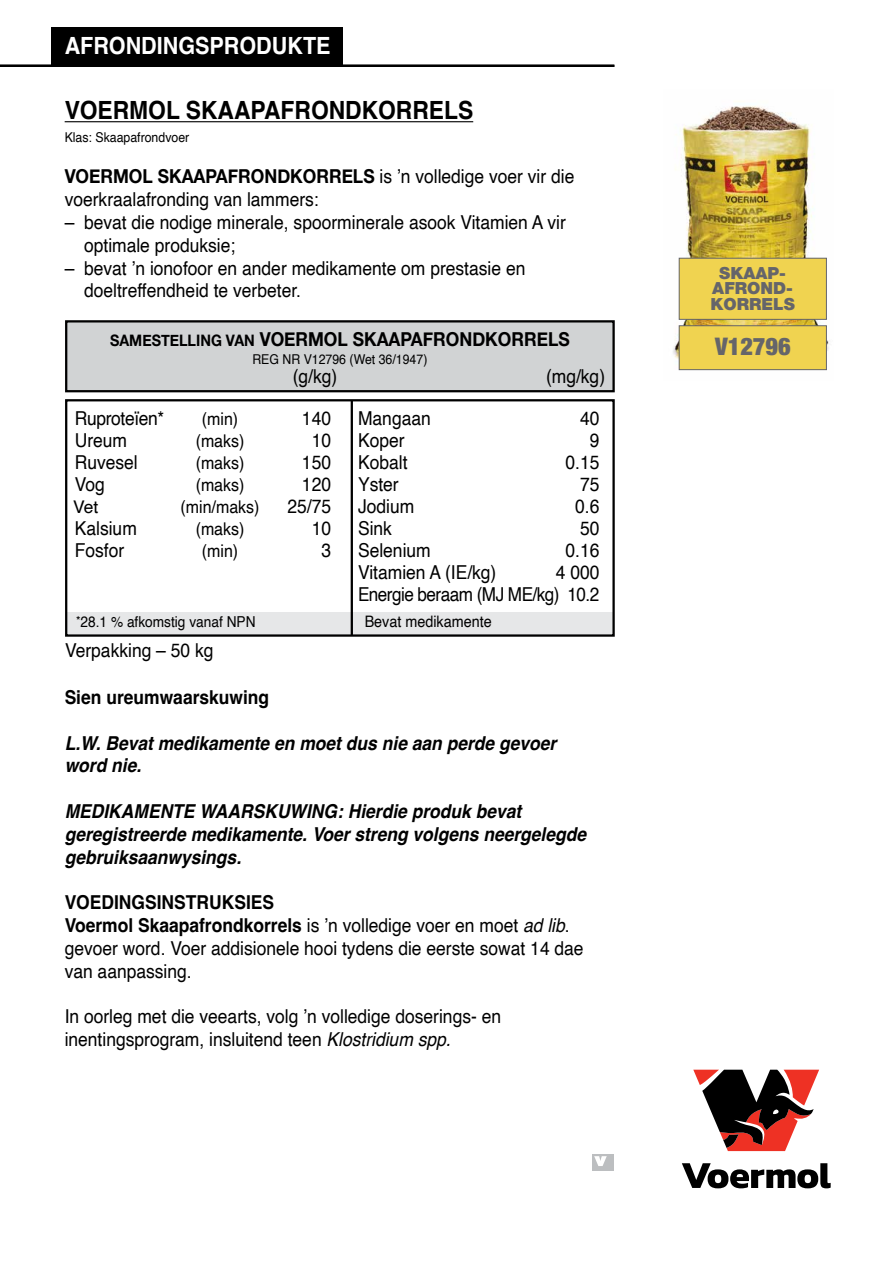
<style>
.page{position:relative;width:893px;height:1263px;background:#fff}
.page>*{position:absolute;margin:0;border:0;box-sizing:border-box;transform-origin:0 0}
.t1{font:700 25.05px "Helvetica";color:#000;scale:.91 1}
.t2{font:900 condensed 24.3px "Helvetica Neue LT Std";color:#65656a}
.t3{font:700 23.7px "Helvetica";color:#fff;scale:.91 1}
.t4{font:19.2px/22.8px "Helvetica";color:#000;scale:.91 1}
.t5{font:italic 700 19.2px/22.8px "Helvetica";color:#000;scale:.91 1}
.t6{font:700 19.2px "Helvetica Neue";color:#000;scale:.91 1}
.t7{font:19.2px/22px "Helvetica";letter-spacing:-.03em;color:#000;text-align:right;scale:.91 1}
.t8{font:700 19.2px "Helvetica";color:#000;scale:.91 1}
.t9{font:19.2px "Helvetica";letter-spacing:-.02em;color:#000;scale:.91 1}
.t10{font:17.55px "Helvetica";color:#000;scale:.91 1}
.t11{font:17.4px "Helvetica";color:#000}
.t12{font:900 16.65px/15.1px "Helvetica Neue LT Std";color:#65656a;text-align:center}
.t13{font:15.75px "Helvetica";color:#000;scale:.91 1}
.t14{font:15px "Helvetica";color:#000;scale:.91 1}
.t15{font:13.5px "Helvetica";color:#000;scale:.91 1}
.s1{font-family:"Helvetica";font-weight:400}
.s2{font-size:15.75px}
.s3{font-weight:700}
.s4{font-style:italic}
</style>
<div class="page">
<svg style="left:682px;top:1163px;width:149px;height:25px"></svg>
<svg style="left:693px;top:1070px;width:126px;height:81px"></svg>
<img style="left:673px;top:106px;width:156px;height:265px">
<div style="left:592px;top:1154px;width:22px;height:16px;background:#bcbec0"></div>
<svg style="left:594px;top:1156px;width:13px;height:10px"></svg>
<hr style="left:65px;top:121px;width:408px;height:1px;background:#000">
<svg style="left:65px;top:320px;width:550px;height:317px"></svg>
<hr style="left:0;top:65px;width:614px;height:2px;background:#000">
<div style="left:52px;top:27px;width:291px;height:38px;background:#000"></div>
<div style="left:680px;top:259px;width:146px;height:60px;background:#f0d350"></div>
<div style="left:679px;top:258px;width:148px;height:62px;border:1px solid #65656a"></div>
<div style="left:680px;top:326px;width:146px;height:43px;background:#f0d350"></div>
<div style="left:679px;top:325px;width:148px;height:45px;border:1px solid #65656a"></div>
<p class="t3" style="left:65px;top:31px;width:294px">AFRONDINGSPRODUKTE</p>
<h1 class="t1" style="left:65px;top:95px;width:450px">VOERMOL SKAAPAFRONDKORRELS</h1>
<p class="t15" style="left:65px;top:127px;width:138px">Klas: Skaapafrondvoer</p>
<p class="t6" style="left:65px;top:161px;width:562px">VOERMOL SKAAPAFRONDKORRELS <span class="s1">is ’n volledige voer vir die</span></p>
<p class="t4" style="left:65px;top:189px;width:281px">voerkraalafronding van lammers:</p>
<p class="t4" style="left:84px;top:211px;width:531px;text-indent:-19px">– bevat die nodige minerale, spoorminerale asook Vitamien A vir optimale produksie;</p>
<p class="t4" style="left:84px;top:257px;width:486px;text-indent:-19px">– bevat ’n ionofoor en ander medikamente om prestasie en doeltreffendheid te verbeter.</p>
<p class="t6" style="left:110px;top:324px;width:506px"><span class="s2">SAMESTELLING VAN</span> VOERMOL SKAAPAFRONDKORRELS</p>
<p class="t15" style="left:252px;top:349px;width:194px">REG NR V12796 (Wet 36/1947)</p>
<p class="t4" style="left:293px;top:365px;width:51px">(g/kg)</p>
<p class="t4" style="left:546px;top:365px;width:66px">(mg/kg)</p>
<p class="t9" style="left:75px;top:404px;width:100px">Ruproteïen*</p>
<p class="t10" style="left:202px;top:405px;width:41px">(min)</p>
<p class="t4" style="left:302px;top:408px;width:33px">140</p>
<p class="t4" style="left:75px;top:430px;width:59px">Ureum</p>
<p class="t10" style="left:196px;top:427px;width:55px">(maks)</p>
<p class="t4" style="left:312px;top:430px;width:23px">10</p>
<p class="t4" style="left:75px;top:452px;width:71px">Ruvesel</p>
<p class="t10" style="left:196px;top:449px;width:55px">(maks)</p>
<p class="t4" style="left:302px;top:452px;width:33px">150</p>
<p class="t4" style="left:75px;top:474px;width:35px">Vog</p>
<p class="t10" style="left:196px;top:471px;width:55px">(maks)</p>
<p class="t4" style="left:302px;top:474px;width:33px">120</p>
<p class="t11" style="left:73px;top:494px;width:27px">Vet</p>
<p class="t10" style="left:181px;top:493px;width:88px">(min/maks)</p>
<p class="t4" style="left:287px;top:496px;width:49px">25/75</p>
<p class="t4" style="left:75px;top:518px;width:70px">Kalsium</p>
<p class="t10" style="left:196px;top:515px;width:55px">(maks)</p>
<p class="t4" style="left:312px;top:518px;width:23px">10</p>
<p class="t4" style="left:75px;top:540px;width:56px">Fosfor</p>
<p class="t10" style="left:202px;top:537px;width:41px">(min)</p>
<p class="t4" style="left:321px;top:540px;width:12px">3</p>
<p class="t14" style="left:76px;top:610px;width:199px"><sup>*</sup>28.1 % afkomstig vanaf NPN</p>
<p class="t4" style="left:358px;top:408px;width:81px">Mangaan</p>
<p class="t4" style="left:580px;top:408px;width:23px">40</p>
<p class="t4" style="left:358px;top:430px;width:53px">Koper</p>
<p class="t4" style="left:590px;top:430px;width:12px">9</p>
<p class="t4" style="left:358px;top:452px;width:56px">Kobalt</p>
<p class="t4" style="left:565px;top:452px;width:39px">0.15</p>
<p class="t4" style="left:358px;top:474px;width:46px">Yster</p>
<p class="t4" style="left:580px;top:474px;width:23px">75</p>
<p class="t4" style="left:358px;top:496px;width:63px">Jodium</p>
<p class="t4" style="left:575px;top:496px;width:28px">0.6</p>
<p class="t4" style="left:358px;top:518px;width:39px">Sink</p>
<p class="t4" style="left:580px;top:518px;width:23px">50</p>
<p class="t4" style="left:358px;top:540px;width:81px">Selenium</p>
<p class="t4" style="left:565px;top:540px;width:39px">0.16</p>
<p class="t4" style="left:358px;top:562px;width:154px">Vitamien A (IE/kg)</p>
<p class="t7" style="left:358px;top:562px;width:267px">4 000<br>Energie beraam (MJ ME/kg) 10.2</p>
<p class="t13" style="left:365px;top:610px;width:141px">Bevat medikamente</p>
<p class="t4" style="left:65px;top:639px;width:165px">Verpakking – 50 kg</p>
<p class="t8" style="left:65px;top:685px;width:226px">Sien ureumwaarskuwing</p>
<p class="t5" style="left:65px;top:733px;width:542px">L.W. Bevat medikamente en moet dus nie aan perde gevoer word nie.</p>
<p class="t5" style="left:65px;top:802px;width:575px">MEDIKAMENTE WAARSKUWING: Hierdie produk bevat geregistreerde medikamente. Voer streng volgens neergelegde gebruiksaanwysings.</p>
<p class="t4" style="left:65px;top:892px;width:572px"><span class="s3">VOEDINGSINSTRUKSIES<br>Voermol Skaapafrondkorrels</span> is ’n volledige voer en moet <span class="s4">ad lib</span>. gevoer word. Voer addisionele hooi tydens die eerste sowat 14 dae van aanpassing.</p>
<p class="t4" style="left:65px;top:1006px;width:481px">In oorleg met die veearts, volg ’n volledige doserings- en inentingsprogram, insluitend teen <span class="s4">Klostridium spp.</span></p>
<p class="t12" style="left:710px;top:266px;width:86px">SKAAP-<br>AFROND-<br>KORRELS</p>
<p class="t2" style="left:715px;top:331px;width:77px">V12796</p>
</div>
